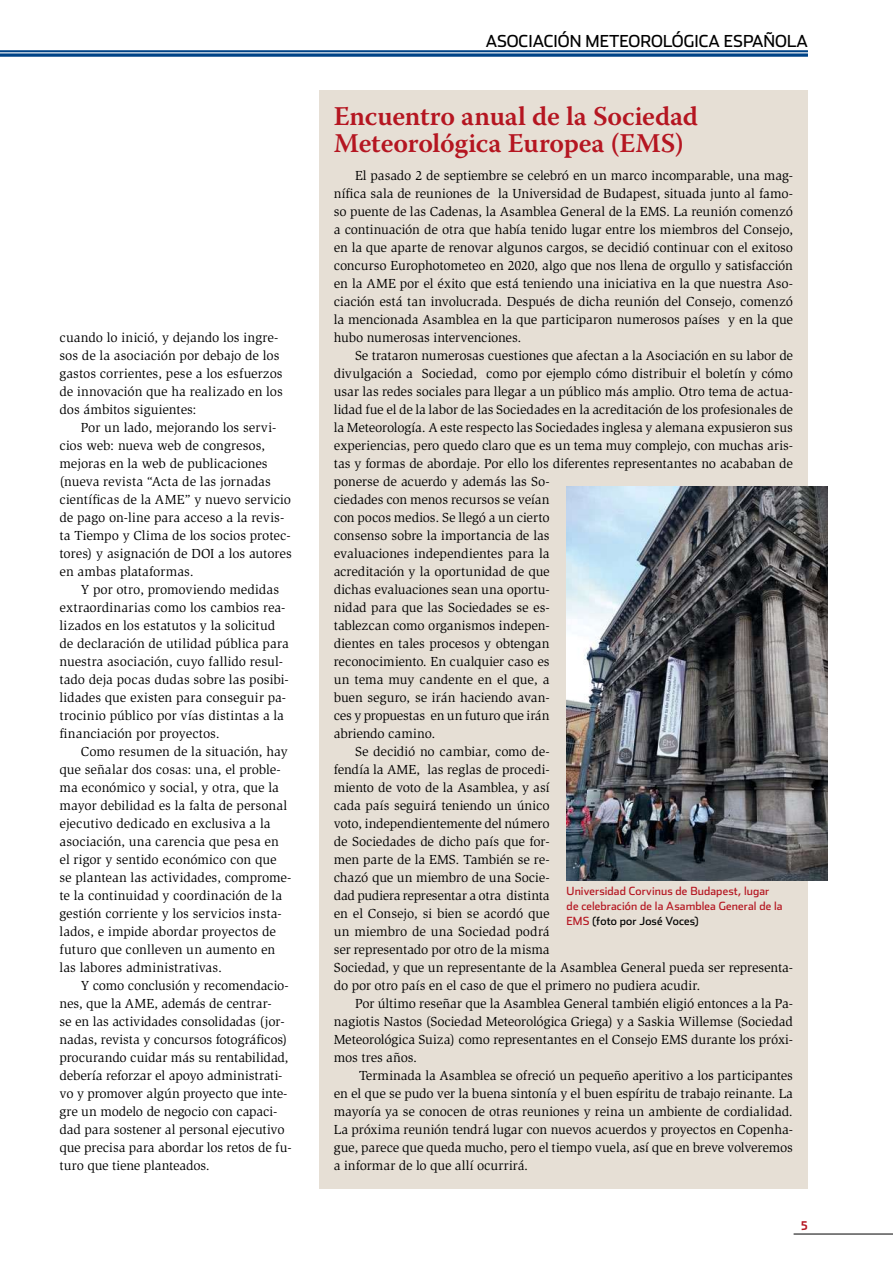
<style>
.page{position:relative;width:893px;height:1263px;background:#fff}
.page>*{position:absolute;margin:0;border:0;box-sizing:border-box;transform-origin:0 0}
.t1{font:600 27px/27px "Warnock Pro";letter-spacing:-.01em;color:#b51621}
.t2{font:16.5px "Stainless";color:#000}
.t3{font:13.5px/18px "Slimbach Std";letter-spacing:-.005em;color:#000}
.t4{font:700 12px "Stainless Cond";color:#b51621}
.t5{font:11.25px/15px "Stainless";color:#b51621}
.s1{color:#000}
</style>
<div class="page">
<hr style="left:794px;top:1234px;width:99px;height:1px;background:#000">
<svg style="left:0;top:50px;width:808px;height:6px;background:#225c96"></svg>
<hr style="left:0;top:52px;width:808px;height:1px;background:#fff">
<div style="left:320px;top:90px;width:488px;height:1098px;background:#e6dfd5"></div>
<img style="left:567px;top:486px;width:260px;height:394px">
<p class="t3" style="left:60px;top:329px;width:225px">cuando lo inició, y dejando los ingre&shy;sos de la asociación por debajo de los gastos corrientes, pese a los esfuerzos de innovación que ha realizado en los dos ámbitos siguientes:</p>
<p class="t3" style="left:60px;top:419px;width:234px;text-indent:21px">Por un lado, mejorando los servi&shy;cios web: nueva web de congresos, mejoras en la web de publicaciones (nueva revista “Acta de las jornadas científicas de la AME” y nuevo servicio de pago on-line para acceso a la revis&shy;ta Tiempo y Clima de los socios protec&shy;tores) y asignación de DOI a los autores en ambas plataformas.</p>
<p class="t3" style="left:60px;top:581px;width:231px;text-indent:21px">Y por otro, promoviendo medidas extraordinarias como los cambios rea&shy;lizados en los estatutos y la solicitud de declaración de utilidad pública para nuestra asociación, cuyo fallido resul&shy;tado deja pocas dudas sobre las posibi&shy;lidades que existen para conseguir pa&shy;trocinio público por vías distintas a la financiación por proyectos.</p>
<p class="t3" style="left:60px;top:742px;width:233px;text-indent:21px">Como resumen de la situación, hay que señalar dos cosas: una, el proble&shy;ma económico y social, y otra, que la mayor debilidad es la falta de personal ejecutivo dedicado en exclusiva a la asociación, una carencia que pesa en el rigor y sentido económico con que se plantean las actividades, comprome&shy;te la continuidad y coordinación de la gestión corriente y los servicios insta&shy;lados, e impide abordar proyectos de futuro que conlleven un aumento en las labores administrativas.</p>
<p class="t3" style="left:60px;top:976px;width:234px;text-indent:21px">Y como conclusión y recomendacio&shy;nes, que la AME, además de centrar-<br>se en las actividades consolidadas (jor&shy;nadas, revista y concursos fotográficos) procurando cuidar más su rentabilidad, debería reforzar el apoyo administrati&shy;vo y promover algún proyecto que inte&shy;gre un modelo de negocio con capaci&shy;dad para sostener al personal ejecutivo que precisa para abordar los retos de fu&shy;turo que tiene planteados.</p>
<p class="t2" style="left:486px;top:31px;width:11px">ASOCIACIÓN</p>
<p class="t2" style="left:586px;top:31px;width:26px">METEOROLÓGICA</p>
<p class="t2" style="left:724px;top:31px;width:12px">ESPAÑOLA</p>
<h1 class="t1" style="left:334px;top:102px;width:366px">Encuentro anual de la Sociedad<br>Meteorológica Europea (EMS)</h1>
<p class="t3" style="left:334px;top:167px;width:461px;text-align:justify;text-indent:21px">El pasado 2 de septiembre se celebró en un marco incomparable, una mag&shy;nífica sala de reuniones de la Universidad de Budapest, situada junto al famo&shy;so puente de las Cadenas, la Asamblea General de la EMS. La reunión comenzó a continuación de otra que había tenido lugar entre los miembros del Consejo, en la que aparte de renovar algunos cargos, se decidió continuar con el exitoso concurso Europhotometeo en 2020, algo que nos llena de orgullo y satisfacción en la AME por el éxito que está teniendo una iniciativa en la que nuestra Aso&shy;ciación está tan involucrada. Después de dicha reunión del Consejo, comenzó la mencionada Asamblea en la que participaron numerosos países y en la que hubo numerosas intervenciones.</p>
<p class="t3" style="left:355px;top:347px;width:439px">Se trataron numerosas cuestiones que afectan a la Asociación en su labor de</p>
<p class="t3" style="left:334px;top:365px;width:461px">divulgación a Sociedad, como por ejemplo cómo distribuir el boletín y cómo</p>
<p class="t3" style="left:334px;top:383px;width:461px">usar las redes sociales para llegar a un público más amplio. Otro tema de actua-</p>
<p class="t3" style="left:334px;top:401px;width:461px">lidad fue el de la labor de las Sociedades en la acreditación de los profesionales de</p>
<p class="t3" style="left:334px;top:419px;width:461px">la Meteorología. A este respecto las Sociedades inglesa y alemana expusieron sus</p>
<p class="t3" style="left:334px;top:437px;width:461px">experiencias, pero quedo claro que es un tema muy complejo, con muchas aris-</p>
<p class="t3" style="left:334px;top:455px;width:461px">tas y formas de abordaje. Por ello los diferentes representantes no acababan de</p>
<p class="t3" style="left:334px;top:472px;width:217px">ponerse de acuerdo y además las So-</p>
<p class="t3" style="left:334px;top:490px;width:217px">ciedades con menos recursos se veían</p>
<p class="t3" style="left:334px;top:508px;width:217px">con pocos medios. Se llegó a un cierto</p>
<p class="t3" style="left:334px;top:526px;width:217px">consenso sobre la importancia de las</p>
<p class="t3" style="left:334px;top:544px;width:217px">evaluaciones independientes para la</p>
<p class="t3" style="left:334px;top:562px;width:217px">acreditación y la oportunidad de que</p>
<p class="t3" style="left:334px;top:580px;width:217px">dichas evaluaciones sean una oportu-</p>
<p class="t3" style="left:334px;top:598px;width:217px">nidad para que las Sociedades se es-</p>
<p class="t3" style="left:334px;top:616px;width:217px">tablezcan como organismos indepen-</p>
<p class="t3" style="left:334px;top:634px;width:217px">dientes en tales procesos y obtengan</p>
<p class="t3" style="left:334px;top:652px;width:217px">reconocimiento. En cualquier caso es</p>
<p class="t3" style="left:334px;top:670px;width:217px">un tema muy candente en el que, a</p>
<p class="t3" style="left:334px;top:688px;width:217px">buen seguro, se irán haciendo avan-</p>
<p class="t3" style="left:334px;top:706px;width:217px">ces y propuestas en un futuro que irán</p>
<p class="t3" style="left:334px;top:724px;width:103px">abriendo camino.</p>
<p class="t3" style="left:355px;top:742px;width:196px">Se decidió no cambiar, como de-</p>
<p class="t3" style="left:334px;top:760px;width:217px">fendía la AME, las reglas de procedi-</p>
<p class="t3" style="left:334px;top:778px;width:217px">miento de voto de la Asamblea, y así</p>
<p class="t3" style="left:334px;top:796px;width:217px">cada país seguirá teniendo un único</p>
<p class="t3" style="left:334px;top:814px;width:217px">voto, independientemente del número</p>
<p class="t3" style="left:334px;top:832px;width:217px">de Sociedades de dicho país que for-</p>
<p class="t3" style="left:334px;top:850px;width:217px">men parte de la EMS. También se re-</p>
<p class="t3" style="left:334px;top:868px;width:217px">chazó que un miembro de una Socie-</p>
<p class="t3" style="left:334px;top:886px;width:217px">dad pudiera representar a otra distinta</p>
<p class="t3" style="left:334px;top:904px;width:217px">en el Consejo, si bien se acordó que</p>
<p class="t3" style="left:334px;top:922px;width:217px">un miembro de una Sociedad podrá</p>
<p class="t3" style="left:334px;top:940px;width:217px">ser representado por otro de la misma</p>
<p class="t3" style="left:334px;top:958px;width:461px">Sociedad, y que un representante de la Asamblea General pueda ser representa-</p>
<p class="t3" style="left:334px;top:976px;width:368px">do por otro país en el caso de que el primero no pudiera acudir.</p>
<p class="t3" style="left:355px;top:994px;width:439px">Por último reseñar que la Asamblea General también eligió entonces a la Pa-</p>
<p class="t3" style="left:334px;top:1012px;width:461px">nagiotis Nastos (Sociedad Meteorológica Griega) y a Saskia Willemse (Sociedad</p>
<p class="t3" style="left:334px;top:1030px;width:461px">Meteorológica Suiza) como representantes en el Consejo EMS durante los próxi-</p>
<p class="t3" style="left:334px;top:1048px;width:85px">mos tres años.</p>
<p class="t3" style="left:359px;top:1066px;width:435px">Terminada la Asamblea se ofreció un pequeño aperitivo a los participantes</p>
<p class="t3" style="left:334px;top:1084px;width:461px">en el que se pudo ver la buena sintonía y el buen espíritu de trabajo reinante. La</p>
<p class="t3" style="left:334px;top:1102px;width:461px">mayoría ya se conocen de otras reuniones y reina un ambiente de cordialidad.</p>
<p class="t3" style="left:334px;top:1120px;width:461px">La próxima reunión tendrá lugar con nuevos acuerdos y proyectos en Copenha-</p>
<p class="t3" style="left:334px;top:1138px;width:461px">gue, parece que queda mucho, pero el tiempo vuela, así que en breve volveremos</p>
<p class="t3" style="left:334px;top:1156px;width:196px">a informar de lo que allí ocurrirá.</p>
<p class="t5" style="left:567px;top:884px;width:218px">Universidad Corvinus de Budapest, lugar de celebración de la Asamblea General de la<br>EMS <span class="s1">(foto por José Voces)</span></p>
<p class="t4" style="left:801px;top:1218px;width:8px">5</p>
</div>
